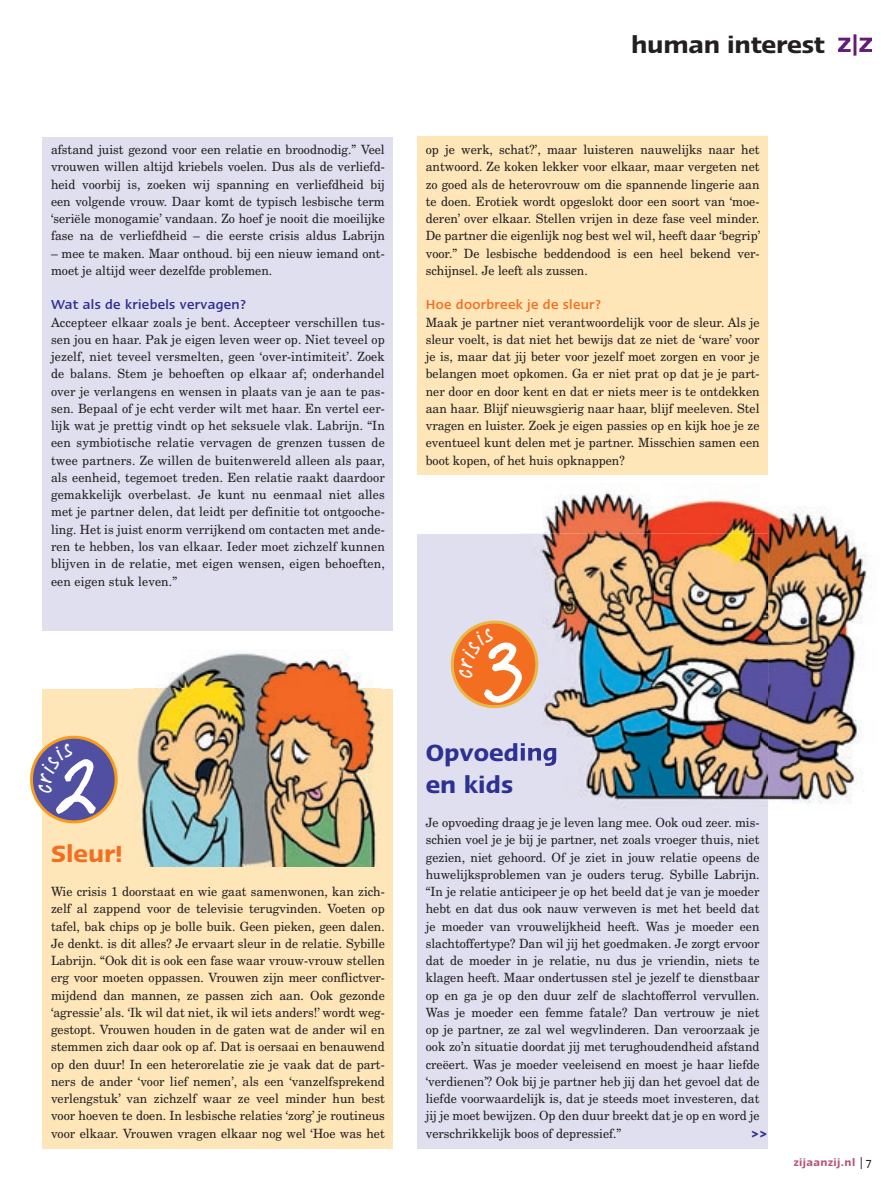
<style>
.page{position:relative;width:893px;height:1191px;background:#fff}
.page>*{position:absolute;margin:0;border:0;box-sizing:border-box;transform-origin:0 0}
.t1{font:500 97.5px "Linotype Feltpen";color:#fff;scale:.93 1}
.t2{font:600 27px/32.4px "Linotype Ergo";color:#2e3092}
.t3{font:600 27px "Linotype Ergo";letter-spacing:-.01em;color:#231f20}
.t4{font:600 27px "Linotype Ergo";color:#f36e21}
.t5{font:600 16.5px "Linotype Ergo";color:#2e3092;scale:.96 1}
.t6{font:500 15px "Linotype Ergo";letter-spacing:.02em;color:#2e3092;scale:.96 1}
.t7{font:500 15px "Linotype Ergo";letter-spacing:.02em;color:#f36e21;scale:.96 1}
.t8{font:12.75px/17.2px "New Century Schlbk";color:#231f20;text-align:justify;scale:.96 1}
.t9{font:600 12px "Linotype Ergo";letter-spacing:.035em;color:#b65574;scale:.96 1}
.s1{font-family:"Linotype Aroma";font-weight:400;color:#231f20}
</style>
<div class="page">
<div style="left:43px;top:137px;width:350px;height:493px;background:#e0dfef"></div>
<div style="left:417px;top:534px;width:351px;height:614px;background:#e0dfef"></div>
<div style="left:43px;top:688px;width:350px;height:460px;background:#fee6b9"></div>
<div style="left:417px;top:137px;width:351px;height:338px;background:#fee6b9"></div>
<img style="left:137px;top:652px;width:240px;height:214px">
<img style="left:542px;top:491px;width:325px;height:85px">
<img style="left:768px;top:576px;width:104px;height:228px">
<img style="left:538px;top:534px;width:230px;height:274px">
<img style="left:520px;top:742px;width:38px;height:24px">
<img style="left:839px;top:34px;width:33px;height:22px">
<svg style="left:30px;top:735px;width:88px;height:88px"></svg>
<svg style="left:451px;top:620px;width:87px;height:88px"></svg>
<p class="t8" style="left:51px;top:141px;width:349px">afstand juist gezond voor een relatie en broodnodig.” Veel vrouwen willen altijd kriebels voelen. Dus als de verliefd&shy;heid voorbij is, zoeken wij spanning en verliefdheid bij een volgende vrouw. Daar komt de typisch lesbische term ‘seriële monogamie’ vandaan. Zo hoef je nooit die moeilijke fase na de verliefdheid – die eerste crisis aldus Labrijn</p>
<p class="t8" style="left:51px;top:244px;width:349px">– mee te maken. Maar onthoud. bij een nieuw iemand ont&shy;moet je altijd weer dezelfde problemen.</p>
<p class="t6" style="left:51px;top:297px;width:205px">Wat als de kriebels vervagen?</p>
<p class="t8" style="left:51px;top:313px;width:349px">Accepteer elkaar zoals je bent. Accepteer verschillen tus&shy;sen jou en haar. Pak je eigen leven weer op. Niet teveel op jezelf, niet teveel versmelten, geen ‘over-intimiteit’. Zoek de balans. Stem je behoeften op elkaar af; onderhandel over je verlangens en wensen in plaats van je aan te pas&shy;sen. Bepaal of je echt verder wilt met haar. En vertel eer&shy;lijk wat je prettig vindt op het seksuele vlak. Labrijn. “In een symbiotische relatie vervagen de grenzen tussen de twee partners. Ze willen de buitenwereld alleen als paar, als eenheid, tegemoet treden. Een relatie raakt daardoor gemakkelijk overbelast. Je kunt nu eenmaal niet alles met je partner delen, dat leidt per definitie tot ontgooche&shy;ling. Het is juist enorm verrijkend om contacten met ande&shy;ren te hebben, los van elkaar. Ieder moet zichzelf kunnen blijven in de relatie, met eigen wensen, eigen behoeften, een eigen stuk leven.”</p>
<h1 class="t1" style="left:62px;top:713px;width:40px">2</h1>
<h2 class="t4" style="left:51px;top:839px;width:73px">Sleur!</h2>
<p class="t8" style="left:51px;top:882px;width:349px">Wie crisis 1 doorstaat en wie gaat samenwonen, kan zich&shy;zelf al zappend voor de televisie terugvinden. Voeten op tafel, bak chips op je bolle buik. Geen pieken, geen dalen.<br>Je denkt. is dit alles? Je ervaart sleur in de relatie. Sybille Labrijn. “Ook dit is ook een fase waar vrouw-vrouw stellen erg voor moeten oppassen. Vrouwen zijn meer conflictver&shy;mijdend dan mannen, ze passen zich aan. Ook gezonde ‘agressie’ als. ‘Ik wil dat niet, ik wil iets anders!’ wordt weg&shy;gestopt. Vrouwen houden in de gaten wat de ander wil en stemmen zich daar ook op af. Dat is oersaai en benauwend op den duur! In een heterorelatie zie je vaak dat de part&shy;ners de ander ‘voor lief nemen’, als een ‘vanzelfsprekend verlengstuk’ van zichzelf waar ze veel minder hun best voor hoeven te doen. In lesbische relaties ‘zorg’ je routineus voor elkaar. Vrouwen vragen elkaar nog wel ‘Hoe was het</p>
<h2 class="t3" style="left:631px;top:30px;width:195px">human interest</h2>
<p class="t8" style="left:426px;top:141px;width:350px">op je werk, schat?’, maar luisteren nauwelijks naar het antwoord. Ze koken lekker voor elkaar, maar vergeten net zo goed als de heterovrouw om die spannende lingerie aan te doen. Erotiek wordt opgeslokt door een soort van ‘moe&shy;deren’ over elkaar. Stellen vrijen in deze fase veel minder.<br>De partner die eigenlijk nog best wel wil, heeft daar ‘begrip’ voor.” De lesbische beddendood is een heel bekend ver&shy;schijnsel. Je leeft als zussen.</p>
<p class="t7" style="left:426px;top:297px;width:184px">Hoe doorbreek je de sleur?</p>
<p class="t8" style="left:426px;top:313px;width:349px">Maak je partner niet verantwoordelijk voor de sleur. Als je sleur voelt, is dat niet het bewijs dat ze niet de ‘ware’ voor je is, maar dat jij beter voor jezelf moet zorgen en voor je belangen moet opkomen. Ga er niet prat op dat je je part&shy;ner door en door kent en dat er niets meer is te ontdekken aan haar. Blijf nieuwsgierig naar haar, blijf meeleven. Stel vragen en luister. Zoek je eigen passies op en kijk hoe je ze eventueel kunt delen met je partner. Misschien samen een boot kopen, of het huis opknappen?</p>
<h1 class="t1" style="left:483px;top:597px;width:46px">3</h1>
<h2 class="t2" style="left:426px;top:736px;width:134px">Opvoeding en kids</h2>
<p class="t8" style="left:426px;top:813px;width:349px">Je opvoeding draag je je leven lang mee. Ook oud zeer. mis&shy;schien voel je je bij je partner, net zoals vroeger thuis, niet gezien, niet gehoord. Of je ziet in jouw relatie opeens de huwelijksproblemen van je ouders terug. Sybille Labrijn. “In je relatie anticipeer je op het beeld dat je van je moeder hebt en dat dus ook nauw verweven is met het beeld dat je moeder van vrouwelijkheid heeft. Was je moeder een slachtoffertype? Dan wil jij het goedmaken. Je zorgt ervoor dat de moeder in je relatie, nu dus je vriendin, niets te klagen heeft. Maar ondertussen stel je jezelf te dienstbaar op en ga je op den duur zelf de slachtofferrol vervullen.<br>Was je moeder een femme fatale? Dan vertrouw je niet op je partner, ze zal wel wegvlinderen. Dan veroorzaak je ook zo’n situatie doordat jij met terughoudendheid afstand creëert. Was je moeder veeleisend en moest je haar liefde ‘verdienen’? Ook bij je partner heb jij dan het gevoel dat de liefde voorwaardelijk is, dat je steeds moet investeren, dat jij je moet bewijzen. Op den duur breekt dat je op en word je verschrikkelijk boos of depressief.”</p>
<p class="t5" style="left:751px;top:1125px;width:19px">&gt;&gt;</p>
<p class="t9" style="left:794px;top:1156px;width:83px">zijaanzij.nl <span class="s1">| 7</span></p>
</div>
